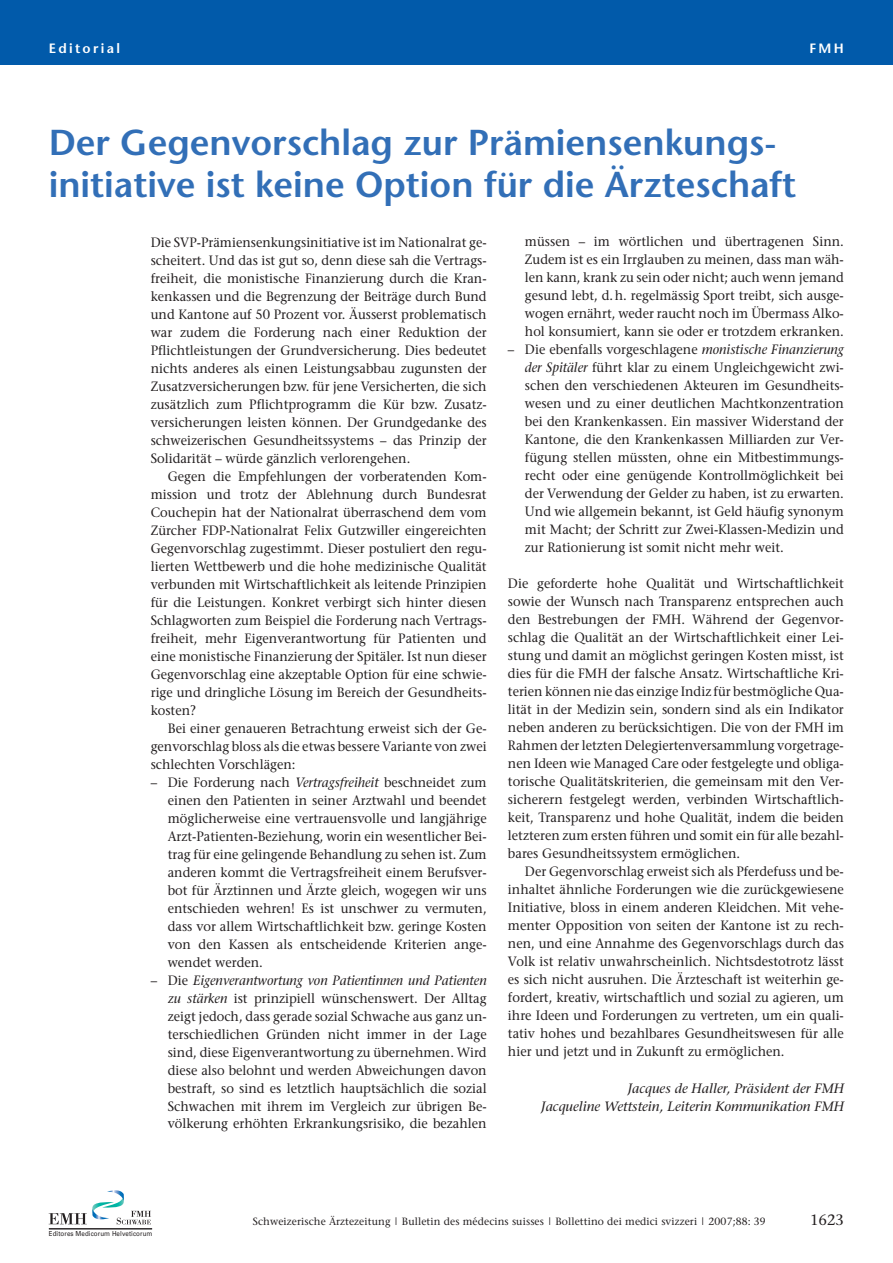
<style>
.page{position:relative;width:893px;height:1263px;background:#fff}
.page>*{position:absolute;margin:0;border:0;box-sizing:border-box;transform-origin:0 0}
.t1{font:600 36px/42px "Stone Sans";color:#326fb7}
.t2{font:15px "Stone Serif";color:#231f20}
.t3{font:13.5px/18px "Stone Serif";color:#231f20;text-align:justify;scale:.95 1}
.t4{font:italic 13.5px/18px "Stone Serif";color:#231f20;text-align:right}
.t5{font:600 13.5px "Stone Sans";letter-spacing:.17em;color:#fff}
.t6{font:10.5px "Stone Serif";letter-spacing:.01em;color:#231f20}
.t7{font:6.9px "Univers";letter-spacing:.015em;color:#231f20;scale:.9 1}
.s1{font-style:italic}
</style>
<div class="page">
<div style="left:0;top:0;width:893px;height:64px;background:#015aaa"></div>
<svg style="left:49px;top:1190px;width:102px;height:34px"></svg>
<hr style="left:49px;top:1228px;width:103px;height:1px;background:#231f20">
<p class="t5" style="left:49px;top:42px;width:73px">Editorial</p>
<p class="t5" style="left:809px;top:42px;width:36px">FMH</p>
<h1 class="t1" style="left:49px;top:125px;width:749px">Der Gegenvorschlag zur Prämiensenkungs&shy;initiative ist keine Option für die Ärzteschaft</h1>
<p class="t3" style="left:151px;top:234px;width:355px">Die SVP-Prämiensenkungsinitiative ist im Nationalrat ge&shy;scheitert. Und das ist gut so, denn diese sah die Vertrags&shy;freiheit, die monistische Finanzierung durch die Kran&shy;kenkassen und die Begrenzung der Beiträge durch Bund und Kantone auf 50 Prozent vor. Äusserst problematisch war zudem die Forderung nach einer Reduktion der Pflichtleistungen der Grundversicherung. Dies bedeutet nichts anderes als einen Leistungsabbau zugunsten der Zusatzversicherungen bzw. für jene Versicherten, die sich zusätzlich zum Pflichtprogramm die Kür bzw. Zusatz&shy;versicherungen leisten können. Der Grundgedanke des schweizerischen Gesundheitssystems – das Prinzip der Solidarität – würde gänzlich verlorengehen.</p>
<p class="t3" style="left:151px;top:468px;width:355px;text-indent:17px">Gegen die Empfehlungen der vorberatenden Kom&shy;mission und trotz der Ablehnung durch Bundesrat Couchepin hat der Nationalrat überraschend dem vom Zürcher FDP-Nationalrat Felix Gutzwiller eingereichten Gegenvorschlag zugestimmt. Dieser postuliert den regu&shy;lierten Wettbewerb und die hohe medizinische Qualität verbunden mit Wirtschaftlichkeit als leitende Prinzipien für die Leistungen. Konkret verbirgt sich hinter diesen Schlagworten zum Beispiel die Forderung nach Vertrags&shy;freiheit, mehr Eigenverantwortung für Patienten und eine monistische Finanzierung der Spitäler. Ist nun dieser Gegenvorschlag eine akzeptable Option für eine schwie&shy;rige und dringliche Lösung im Bereich der Gesundheits&shy;kosten?</p>
<p class="t3" style="left:151px;top:720px;width:355px;text-indent:17px">Bei einer genaueren Betrachtung erweist sich der Ge&shy;genvorschlag bloss als die etwas bessere Variante von zwei schlechten Vorschlägen:</p>
<p class="t3" style="left:168px;top:774px;width:337px;text-indent:-17px">– Die Forderung nach <span class="s1">Vertragsfreiheit</span> beschneidet zum einen den Patienten in seiner Arztwahl und beendet möglicherweise eine vertrauensvolle und langjährige Arzt-Patienten-Beziehung, worin ein wesentlicher Bei&shy;trag für eine gelingende Behandlung zu sehen ist. Zum anderen kommt die Vertragsfreiheit einem Berufsver&shy;bot für Ärztinnen und Ärzte gleich, wogegen wir uns entschieden wehren! Es ist unschwer zu vermuten, dass vor allem Wirtschaftlichkeit bzw. geringe Kosten von den Kassen als entscheidende Kriterien ange&shy;wendet werden.</p>
<p class="t3" style="left:168px;top:972px;width:337px;text-indent:-17px">– Die <span class="s1">Eigenverantwortung von Patientinnen und Patienten zu stärken</span> ist prinzipiell wünschenswert. Der Alltag zeigt jedoch, dass gerade sozial Schwache aus ganz un&shy;terschiedlichen Gründen nicht immer in der Lage sind, diese Eigenverantwortung zu übernehmen. Wird diese also belohnt und werden Abweichungen davon bestraft, so sind es letztlich hauptsächlich die sozial Schwachen mit ihrem im Vergleich zur übrigen Be&shy;völkerung erhöhten Erkrankungsrisiko, die bezahlen</p>
<p class="t3" style="left:525px;top:234px;width:337px">müssen – im wörtlichen und übertragenen Sinn.<br>Zudem ist es ein Irrglauben zu meinen, dass man wäh&shy;len kann, krank zu sein oder nicht; auch wenn jemand gesund lebt, d.h. regelmässig Sport treibt, sich ausge&shy;wogen ernährt, weder raucht noch im Übermass Alko&shy;hol konsumiert, kann sie oder er trotzdem erkranken.</p>
<p class="t3" style="left:525px;top:342px;width:337px;text-indent:-17px">– Die ebenfalls vorgeschlagene <span class="s1">monistische Finanzierung der Spitäler</span> führt klar zu einem Ungleichgewicht zwi&shy;schen den verschiedenen Akteuren im Gesundheits&shy;wesen und zu einer deutlichen Machtkonzentration bei den Krankenkassen. Ein massiver Widerstand der Kantone, die den Krankenkassen Milliarden zur Ver&shy;fügung stellen müssten, ohne ein Mitbestimmungs&shy;recht oder eine genügende Kontrollmöglichkeit bei der Verwendung der Gelder zu haben, ist zu erwarten.<br>Und wie allgemein bekannt, ist Geld häufig synonym mit Macht; der Schritt zur Zwei-Klassen-Medizin und zur Rationierung ist somit nicht mehr weit.</p>
<p class="t3" style="left:508px;top:576px;width:355px">Die geforderte hohe Qualität und Wirtschaftlichkeit sowie der Wunsch nach Transparenz entsprechen auch den Bestrebungen der FMH. Während der Gegenvor&shy;schlag die Qualität an der Wirtschaftlichkeit einer Lei&shy;stung und damit an möglichst geringen Kosten misst, ist dies für die FMH der falsche Ansatz. Wirtschaftliche Kri&shy;terien können nie das einzige Indiz für bestmögliche Qua&shy;lität in der Medizin sein, sondern sind als ein Indikator neben anderen zu berücksichtigen. Die von der FMH im Rahmen der letzten Delegiertenversammlung vorgetrage&shy;nen Ideen wie Managed Care oder festgelegte und obliga&shy;torische Qualitätskriterien, die gemeinsam mit den Ver&shy;sicherern festgelegt werden, verbinden Wirtschaftlich&shy;keit, Transparenz und hohe Qualität, indem die beiden letzteren zum ersten führen und somit ein für alle bezahl&shy;bares Gesundheitssystem ermöglichen.</p>
<p class="t3" style="left:508px;top:864px;width:355px;text-indent:17px">Der Gegenvorschlag erweist sich als Pferdefuss und be&shy;inhaltet ähnliche Forderungen wie die zurückgewiesene Initiative, bloss in einem anderen Kleidchen. Mit vehe&shy;menter Opposition von seiten der Kantone ist zu rech&shy;nen, und eine Annahme des Gegenvorschlags durch das Volk ist relativ unwahrscheinlich. Nichtsdestotrotz lässt es sich nicht ausruhen. Die Ärzteschaft ist weiterhin ge&shy;fordert, kreativ, wirtschaftlich und sozial zu agieren, um ihre Ideen und Forderungen zu vertreten, um ein quali&shy;tativ hohes und bezahlbares Gesundheitswesen für alle hier und jetzt und in Zukunft zu ermöglichen.</p>
<p class="t4" style="left:541px;top:1080px;width:304px">Jacques de Haller, Präsident der FMH<br>Jacqueline Wettstein, Leiterin Kommunikation FMH</p>
<p class="t7" style="left:49px;top:1229px;width:117px">Editores Medicorum Helveticorum</p>
<p class="t6" style="left:253px;top:1217px;width:515px">Schweizerische Ärztezeitung | Bulletin des médecins suisses | Bollettino dei medici svizzeri | 2007;88: 39</p>
<p class="t2" style="left:810px;top:1213px;width:35px">1623</p>
</div>
